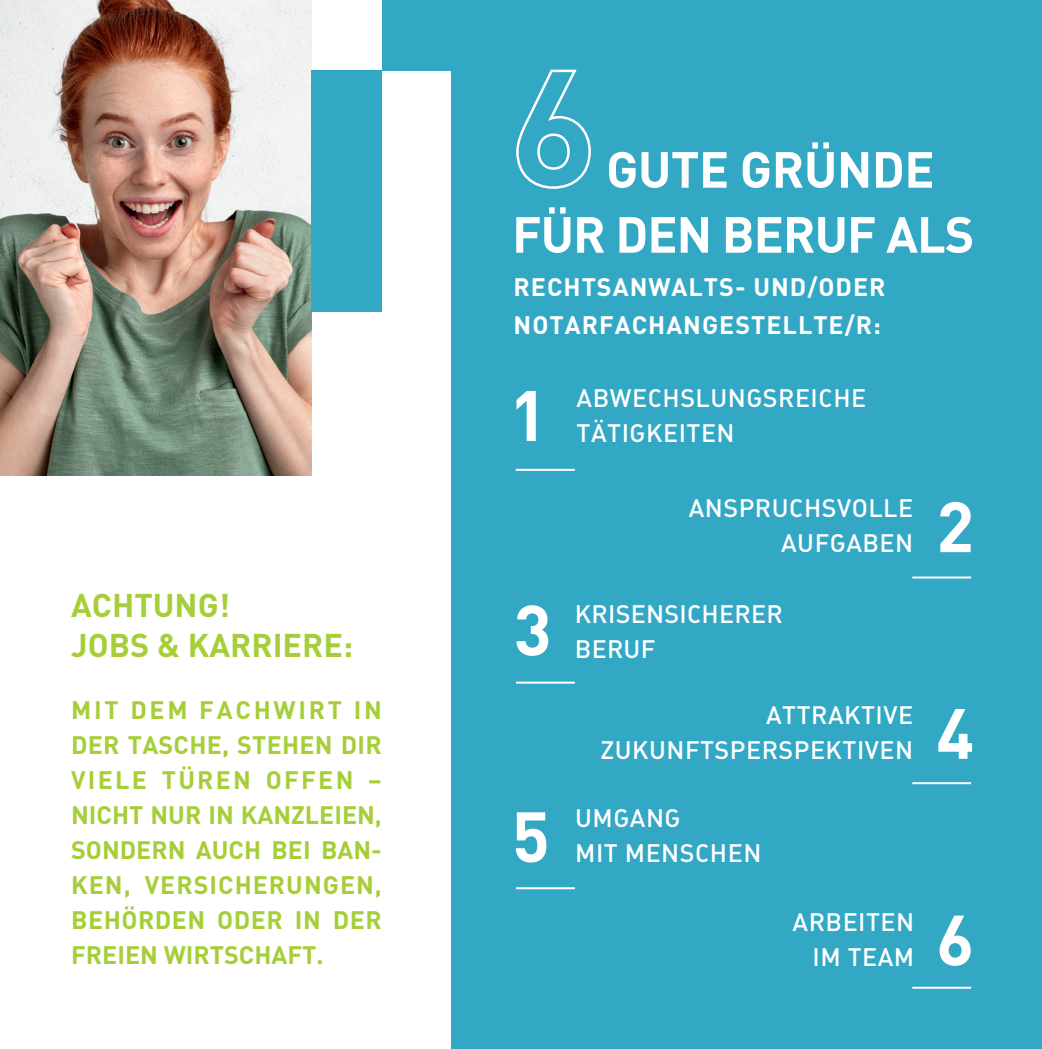
<style>
.page{position:relative;width:1042px;height:1049px;background:#fff}
.page>*{position:absolute;margin:0;border:0;box-sizing:border-box;transform-origin:0 0}
.t1{font:700 70px "DIN";color:#fff}
.t2{font:700 50px/65px "DIN";letter-spacing:-.02em;color:#fff}
.t3{font:700 32.5px/40px "DIN";color:#a6ce39}
.t4{font:700 25px/35px "DIN";letter-spacing:.02em;color:#a6ce39;text-align:justify}
.t5{font:25px/35px "DIN Medium Alternate";letter-spacing:.02em;color:#fff;text-align:right}
.t6{font:700 25px/37.5px "DIN";letter-spacing:.04em;color:#fff}
</style>
<div class="page">
<div style="left:451px;top:0;width:591px;height:1049px;background:#33a8c5"></div>
<img style="left:0;top:0;width:311px;height:476px">
<svg style="left:516px;top:69px;width:75px;height:120px"></svg>
<hr style="left:516px;top:469px;width:59px;height:2px;background:#fff">
<hr style="left:516px;top:682px;width:59px;height:2px;background:#fff">
<hr style="left:912px;top:782px;width:59px;height:2px;background:#fff">
<hr style="left:516px;top:887px;width:59px;height:2px;background:#fff">
<div style="left:311px;top:70px;width:71px;height:242px;background:#33a8c5"></div>
<div style="left:382px;top:0;width:70px;height:70px;background:#33a8c5"></div>
<hr style="left:912px;top:576px;width:59px;height:2px;background:#fff">
<hr style="left:912px;top:987px;width:59px;height:2px;background:#fff">
<h3 class="t3" style="left:71px;top:583px;width:284px">ACHTUNG!<br>JOBS &amp; KARRIERE:</h3>
<p class="t4" style="left:71px;top:692px;width:312px">MIT DEM FACHWIRT IN DER TASCHE, STEHEN DIR VIELE TÜREN OFFEN – NICHT NUR IN KANZLEIEN, SONDERN AUCH BEI BAN-KEN, VERSICHERUNGEN, BEHÖRDEN ODER IN DER FREIEN WIRTSCHAFT.</p>
<h2 class="t2" style="left:512px;top:135px;width:464px;text-indent:94px">GUTE GRÜNDE<br>FÜR DEN BERUF ALS</h2>
<p class="t6" style="left:513px;top:267px;width:373px">RECHTSANWALTS- UND/ODER<br>NOTARFACHANGESTELLTE/R:</p>
<h1 class="t1" style="left:509px;top:370px;width:40px">1</h1>
<h1 class="t1" style="left:513px;top:584px;width:40px">3</h1>
<h1 class="t1" style="left:512px;top:791px;width:40px">5</h1>
<p class="t5" style="left:576px;top:379px;width:291px;text-align:left">ABWECHSLUNGSREICHE<br>TÄTIGKEITEN</p>
<p class="t5" style="left:689px;top:490px;width:226px">ANSPRUCHSVOLLE<br>AUFGABEN</p>
<h1 class="t1" style="left:936px;top:481px;width:40px">2</h1>
<p class="t5" style="left:575px;top:595px;width:209px">KRISENSICHERER</p>
<p class="t5" style="left:575px;top:630px;width:82px">BERUF</p>
<p class="t5" style="left:600px;top:697px;width:314px">ATTRAKTIVE<br>ZUKUNFTSPERSPEKTIVEN</p>
<h1 class="t1" style="left:936px;top:688px;width:40px">4</h1>
<p class="t5" style="left:575px;top:800px;width:107px">UMGANG</p>
<p class="t5" style="left:575px;top:835px;width:188px">MIT MENSCHEN</p>
<p class="t5" style="left:792px;top:903px;width:123px">ARBEITEN<br>IM TEAM</p>
<h1 class="t1" style="left:936px;top:894px;width:40px">6</h1>
</div>
